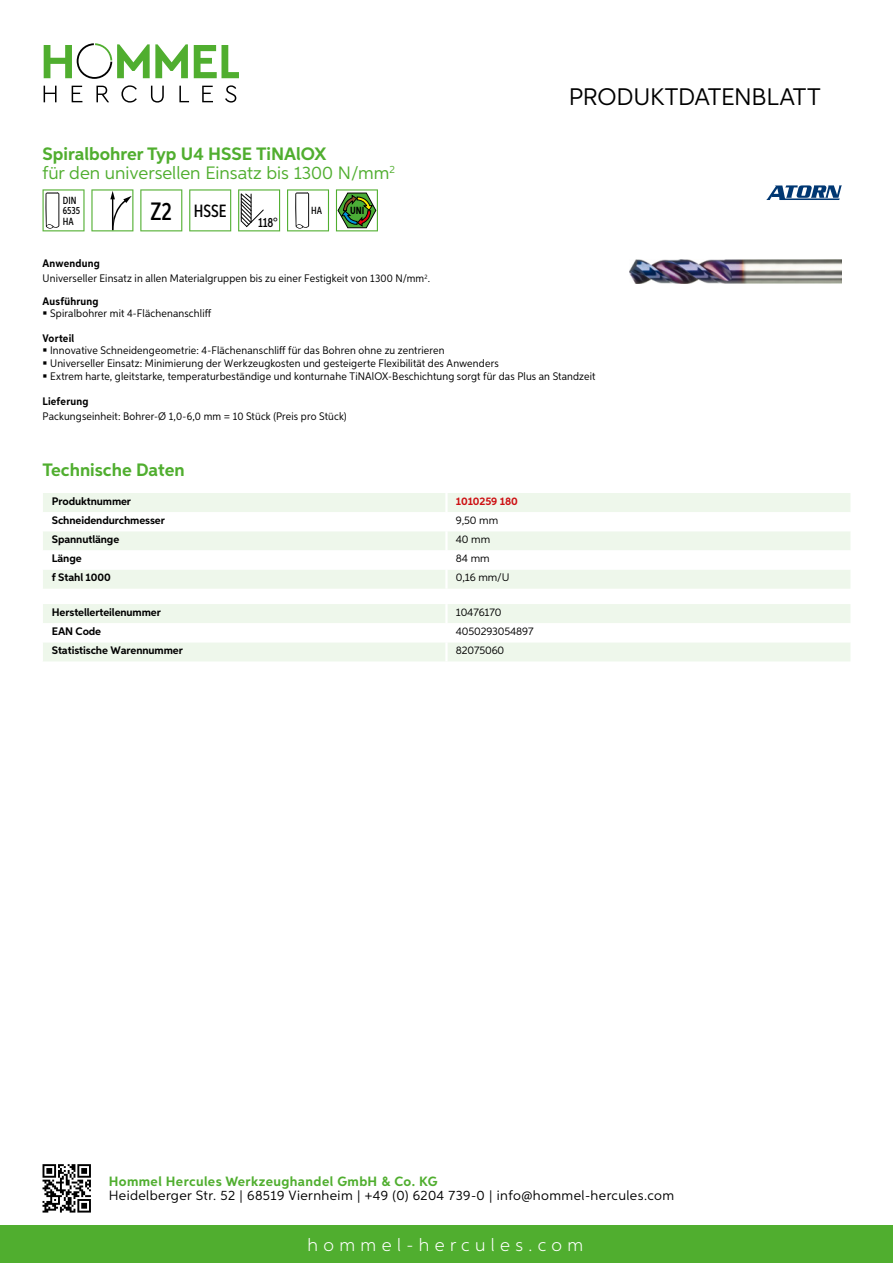
<style>
.page{position:relative;width:893px;height:1263px;background:#fff}
.page>*{position:absolute;margin:0;border:0;box-sizing:border-box;transform-origin:0 0}
.t1{font:24px "Aspira";letter-spacing:-.01em;color:#000}
.t2{font:18px/19.8px "Aspira";color:#50ae2f}
.t3{font:300 18px "Aspira";letter-spacing:.3em;color:#fff}
.t4{font:700 18px "Aspira";color:#50ae2f}
.t5{font:500 17.85px "Aspira XX Nar";color:#000}
.t6{font:13.5px "Aspira";letter-spacing:.03em;color:#000}
.t7{font:700 13.5px "Aspira";letter-spacing:.03em;color:#50ae2f}
.t8{font:500 13.35px "Aspira XX Nar";color:#000}
.t9{font:10.95px/12.8px "Aspira Nar";letter-spacing:.015em;color:#000}
.t10{font:700 10.95px "Aspira";letter-spacing:-.01em;color:#000}
.t11{font:10.95px "Aspira";letter-spacing:-.01em;color:#000}
.t12{font:700 10.95px "Aspira Nar";letter-spacing:.02em;color:#000}
.t13{font:700 10.95px "Aspira";letter-spacing:-.01em;color:#cd1013}
.t14{font:500 10.35px/10.4px "Aspira XX Nar";color:#000}
.t15{font:700 10.35px "Aspira XX Nar";color:#000}
.s1{font-weight:700}
.s2{font-size:25.2px}
</style>
<div class="page">
<div style="left:0;top:1226px;width:893px;height:37px;background:#50ae2f"></div>
<svg style="left:43px;top:1164px;width:48px;height:48px"></svg>
<svg style="left:194px;top:45px;width:45px;height:33px"></svg>
<svg style="left:44px;top:43px;width:144px;height:36px"></svg>
<svg style="left:44px;top:86px;width:13px;height:16px"></svg>
<svg style="left:72px;top:86px;width:10px;height:16px"></svg>
<svg style="left:96px;top:86px;width:13px;height:16px"></svg>
<svg style="left:121px;top:85px;width:16px;height:18px"></svg>
<svg style="left:151px;top:86px;width:13px;height:17px"></svg>
<svg style="left:179px;top:86px;width:10px;height:16px"></svg>
<svg style="left:202px;top:86px;width:11px;height:16px"></svg>
<svg style="left:225px;top:85px;width:11px;height:18px"></svg>
<div style="left:43px;top:493px;width:807px;height:96px;background:#eef7eb"></div>
<svg style="left:43px;top:512px;width:807px;height:57px"></svg>
<hr style="left:445px;top:493px;width:3px;height:19px;background:#fff">
<hr style="left:445px;top:512px;width:3px;height:19px;background:#fff">
<hr style="left:445px;top:531px;width:3px;height:19px;background:#fff">
<hr style="left:445px;top:550px;width:3px;height:19px;background:#fff">
<hr style="left:445px;top:569px;width:3px;height:20px;background:#fff">
<svg style="left:43px;top:604px;width:807px;height:57px"></svg>
<hr style="left:445px;top:642px;width:3px;height:19px;background:#fff">
<svg style="left:43px;top:189px;width:42px;height:42px"></svg>
<svg style="left:91px;top:189px;width:42px;height:42px"></svg>
<svg style="left:140px;top:189px;width:42px;height:42px"></svg>
<svg style="left:189px;top:189px;width:42px;height:42px"></svg>
<svg style="left:238px;top:189px;width:42px;height:42px"></svg>
<svg style="left:287px;top:189px;width:42px;height:42px"></svg>
<svg style="left:336px;top:189px;width:42px;height:42px"></svg>
<img style="left:629px;top:259px;width:213px;height:24px">
<svg style="left:766px;top:185px;width:76px;height:15px"></svg>
<h2 class="t2" style="left:43px;top:143px;width:354px"><span class="s1">Spiralbohrer Typ U4 HSSE TiNAlOX<br></span>für den universellen Einsatz bis 1300 N/mm<sup>2</sup></h2>
<p class="t14" style="left:63px;top:195px;width:19px">DIN<br>6535<br>HA</p>
<h3 class="t5" style="left:151px;top:200px;width:77px"><span class="s2">Z2</span> HSSE</h3>
<p class="t8" style="left:258px;top:215px;width:21px">118°</p>
<p class="t14" style="left:311px;top:205px;width:12px">HA</p>
<p class="t15" style="left:350px;top:205px;width:16px">UNI</p>
<h1 class="t1" style="left:569px;top:82px;width:253px">Produktdatenblatt</h1>
<p class="t9" style="left:43px;top:256px;width:389px;line-height:15.1px"><span class="s1">Anwendung<br></span>Universeller Einsatz in allen Materialgruppen bis zu einer Festigkeit von 1300 N/mm<sup>2</sup>.</p>
<p class="t12" style="left:43px;top:294px;width:58px">Ausführung</p>
<p class="t9" style="left:50px;top:307px;width:163px">Spiralbohrer mit 4-Flächenanschliff</p>
<p class="t12" style="left:43px;top:331px;width:33px">Vorteil</p>
<p class="t9" style="left:50px;top:344px;width:547px">Innovative Schneidengeometrie: 4-Flächenanschliff für das Bohren ohne zu zentrieren<br>Universeller Einsatz: Minimierung der Werkzeugkosten und gesteigerte Flexibilität des Anwenders<br>Extrem harte, gleitstarke, temperaturbeständige und konturnahe TiNAlOX-Beschichtung sorgt für das Plus an Standzeit</p>
<p class="t12" style="left:43px;top:395px;width:47px">Lieferung</p>
<p class="t9" style="left:43px;top:410px;width:306px">Packungseinheit: Bohrer-Ø 1,0-6,0 mm = 10 Stück (Preis pro Stück)</p>
<h2 class="t4" style="left:43px;top:459px;width:144px">Technische Daten</h2>
<p class="t10" style="left:52px;top:494px;width:81px">Produktnummer</p>
<p class="t13" style="left:456px;top:494px;width:63px">1010259 180</p>
<p class="t10" style="left:52px;top:514px;width:115px">Schneidendurchmesser</p>
<p class="t11" style="left:456px;top:514px;width:44px">9,50 mm</p>
<p class="t10" style="left:52px;top:533px;width:69px">Spannutlänge</p>
<p class="t11" style="left:456px;top:533px;width:36px">40 mm</p>
<p class="t10" style="left:52px;top:552px;width:31px">Länge</p>
<p class="t11" style="left:456px;top:552px;width:35px">84 mm</p>
<p class="t10" style="left:52px;top:571px;width:60px">f Stahl 1000</p>
<p class="t11" style="left:456px;top:571px;width:53px">0,16 mm/U</p>
<p class="t10" style="left:52px;top:605px;width:111px">Herstellerteilenummer</p>
<p class="t11" style="left:456px;top:606px;width:47px">10476170</p>
<p class="t10" style="left:52px;top:625px;width:51px">EAN Code</p>
<p class="t11" style="left:456px;top:625px;width:79px">4050293054897</p>
<p class="t10" style="left:52px;top:644px;width:132px">Statistische Warennummer</p>
<p class="t11" style="left:456px;top:644px;width:50px">82075060</p>
<p class="t7" style="left:109px;top:1172px;width:330px">Hommel Hercules Werkzeughandel GmbH &amp; Co. KG</p>
<p class="t6" style="left:109px;top:1187px;width:567px">Heidelberger Str. 52 | 68519 Viernheim | +49 (0) 6204 739-0 | info@hommel-hercules.com</p>
<h2 class="t3" style="left:307px;top:1234px;width:277px">hommel-hercules.com</h2>
</div>
